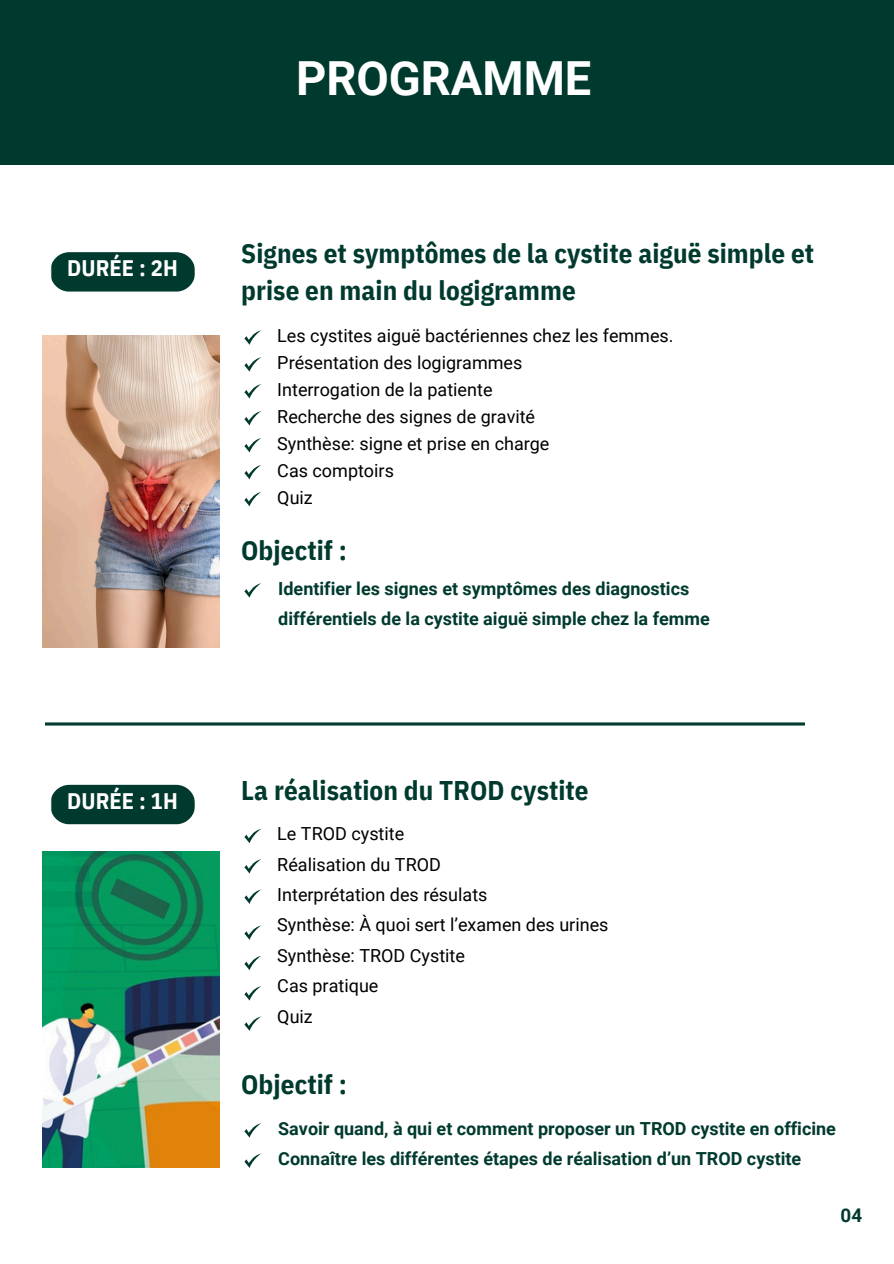
<style>
.page{position:relative;width:894px;height:1264px;background:#fff}
.page>*{position:absolute;margin:0;border:0;box-sizing:border-box;transform-origin:0 0}
.t1{font:700 46.95px "Roboto";color:#fff}
.t2{font:700 27px/37.2px "IBM Plex Sans Cond";letter-spacing:.005em;color:#003a2e}
.t3{font:700 22.5px "IBM Plex Sans Cond";letter-spacing:.005em;color:#fff}
.t4{font:700 18.9px "Roboto";color:#003a2e}
.t5{font:18px/30.3px "Roboto";color:#000}
.t6{font:700 18px/30.3px "Roboto";color:#003a2e}
</style>
<div class="page">
<div style="left:0;top:0;width:893px;height:165px;background:#003a2e"></div>
<div style="left:50px;top:252px;width:145px;height:39px;background:#003a2e;border-radius:19px"></div>
<div style="left:50px;top:784px;width:145px;height:40px;background:#003a2e;border-radius:19px"></div>
<img style="left:45px;top:722px;width:759px;height:3px">
<svg style="left:244px;top:330px;width:17px;height:15px"></svg>
<svg style="left:244px;top:384px;width:17px;height:14px"></svg>
<svg style="left:244px;top:438px;width:17px;height:14px"></svg>
<svg style="left:244px;top:357px;width:17px;height:15px"></svg>
<svg style="left:244px;top:411px;width:17px;height:14px"></svg>
<svg style="left:244px;top:465px;width:17px;height:14px"></svg>
<svg style="left:244px;top:492px;width:17px;height:14px"></svg>
<svg style="left:244px;top:583px;width:17px;height:14px"></svg>
<svg style="left:244px;top:829px;width:17px;height:14px"></svg>
<svg style="left:244px;top:859px;width:17px;height:14px"></svg>
<svg style="left:244px;top:889px;width:17px;height:15px"></svg>
<svg style="left:244px;top:925px;width:17px;height:14px"></svg>
<svg style="left:244px;top:956px;width:17px;height:14px"></svg>
<svg style="left:244px;top:986px;width:17px;height:14px"></svg>
<svg style="left:244px;top:1016px;width:17px;height:14px"></svg>
<svg style="left:244px;top:1123px;width:17px;height:14px"></svg>
<svg style="left:244px;top:1153px;width:17px;height:14px"></svg>
<img style="left:43px;top:336px;width:176px;height:311px">
<img style="left:43px;top:851px;width:176px;height:316px">
<h3 class="t3" style="left:67px;top:253px;width:112px">DURÉE : 2H</h3>
<p class="t3" style="left:67px;top:785px;width:112px">DURÉE : 1H</p>
<h2 class="t1" style="left:296px;top:51px;width:297px">PROGRAMME</h2>
<p class="t2" style="left:241px;top:234px;width:574px">Signes et symptômes de la cystite aiguë simple et prise en main du logigramme</p>
<p class="t5" style="left:277px;top:322px;width:398px;line-height:27px">Les cystites aiguë bactériennes chez les femmes.<br>Présentation des logigrammes<br>Interrogation de la patiente<br>Recherche des signes de gravité<br>Synthèse: signe et prise en charge<br>Cas comptoirs<br>Quiz</p>
<h2 class="t2" style="left:241px;top:531px;width:107px">Objectif :</h2>
<h2 class="t6" style="left:278px;top:573px;width:433px">Identifier les signes et symptômes des diagnostics différentiels de la cystite aiguë simple chez la femme</h2>
<p class="t2" style="left:241px;top:771px;width:349px">La réalisation du TROD cystite</p>
<h3 class="t5" style="left:277px;top:819px;width:332px">Le TROD cystite<br>Réalisation du TROD<br>Interprétation des résulats<br>Synthèse: À quoi sert l’examen des urines<br>Synthèse: TROD Cystite<br>Cas pratique<br>Quiz</h3>
<h4 class="t2" style="left:241px;top:1065px;width:107px">Objectif :</h4>
<p class="t6" style="left:278px;top:1113px;width:559px">Savoir quand, à qui et comment proposer un TROD cystite en officine<br>Connaître les différentes étapes de réalisation d’un TROD cystite</p>
<p class="t4" style="left:840px;top:1204px;width:23px">04</p>
</div>
